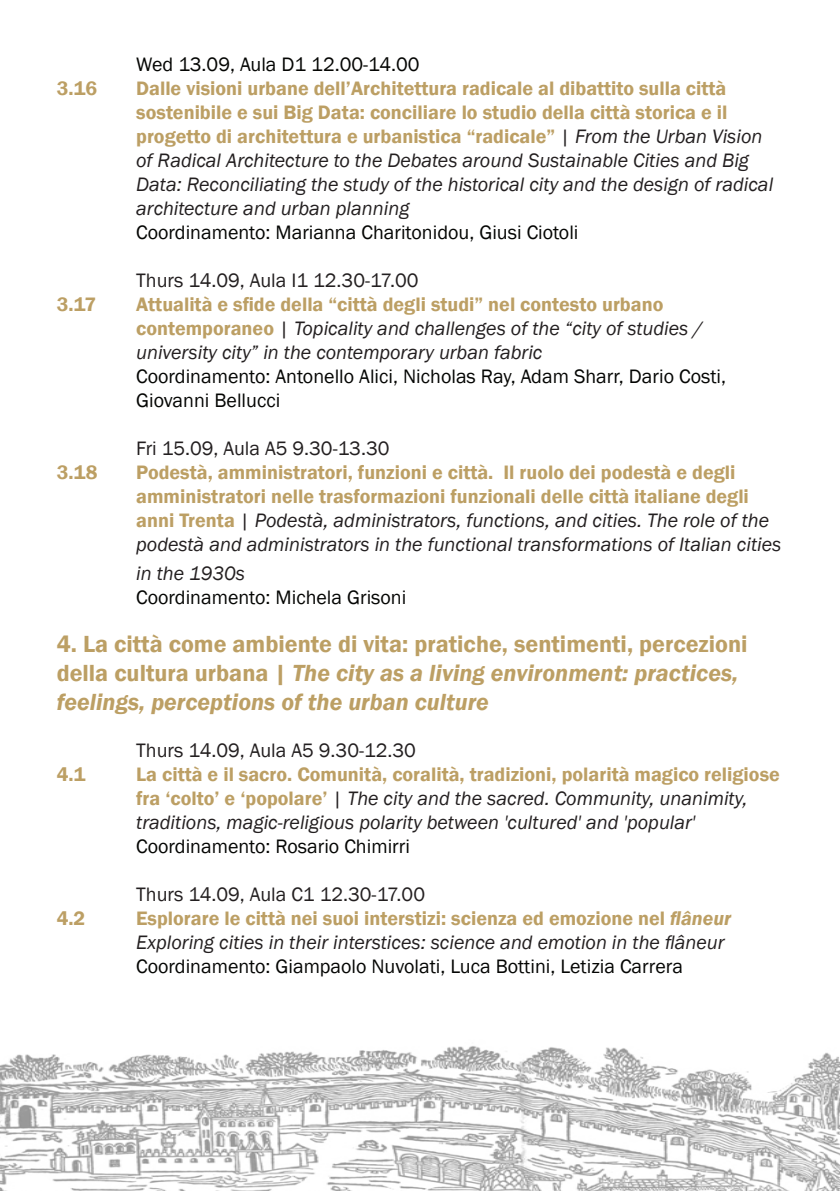
<style>
.page{position:relative;width:840px;height:1191px;background:#fff}
.page>*{position:absolute;margin:0;border:0;box-sizing:border-box;transform-origin:0 0}
.t1{font:600 24px/28.8px "Franklin Gothic";color:#bc9f64}
.t2{font:italic 20px/24px "Franklin Gothic";color:#231f20}
.t3{font:600 20px/24px "Franklin Gothic";color:#bc9f64}
.t4{font:20px/24px "Franklin Gothic";color:#040503}
.t5{font:20px "Franklin Gothic";color:#231f20}
.s1{font-weight:600;font-style:normal;color:#bc9f64}
.s2{font-style:normal}
.s3{font-weight:400;color:#231f20}
.s4{font-weight:400;font-style:italic;color:#231f20}
.s5{font-style:italic}
.s6{font-weight:600;color:#bc9f64}
</style>
<div class="page">
<img style="left:0;top:1046px;width:839px;height:145px">
<p class="t4" style="left:136px;top:52px;width:285px">Wed 13.09, Aula D1 12.00-14.00</p>
<p class="t2" style="left:136px;top:76px;width:638px"><span class="s1">Dalle visioni urbane dell’Architettura radicale al dibattito sulla città sostenibile e sui Big Data: conciliare lo studio della città storica e il progetto di architettura e urbanistica “radicale”</span> <span class="s2">|</span> From the Urban Vision of Radical Architecture to the Debates around Sustainable Cities and Big Data: Reconciliating the study of the historical city and the design of radical architecture and urban planning</p>
<p class="t4" style="left:136px;top:220px;width:443px">Coordinamento: Marianna Charitonidou, Giusi Ciotoli</p>
<p class="t5" style="left:136px;top:268px;width:283px">Thurs 14.09, Aula I1 12.30-17.00</p>
<p class="t2" style="left:136px;top:292px;width:568px"><span class="s1">Attualità e sfide della “città degli studi” nel contesto urbano contemporaneo</span> <span class="s2">|</span> Topicality and challenges of the “city of studies / university city” in the contemporary urban fabric</p>
<p class="t4" style="left:136px;top:364px;width:591px">Coordinamento: Antonello Alici, Nicholas Ray, Adam Sharr, Dario Costi,<br>Giovanni Bellucci</p>
<p class="t5" style="left:136px;top:436px;width:255px">Fri 15.09, Aula A5 9.30-13.30</p>
<p class="t3" style="left:136px;top:460px;width:646px">Podestà, amministratori, funzioni e città. Il ruolo dei podestà e degli amministratori nelle trasformazioni funzionali delle città italiane degli anni Trenta <span class="s3">|</span> <span class="s4">Podestà, administrators, functions, and cities. The role of the podestà and administrators in the functional transformations of Italian cities</span></p>
<p class="t2" style="left:136px;top:561px;width:110px">in the 1930s</p>
<p class="t4" style="left:136px;top:585px;width:271px">Coordinamento: Michela Grisoni</p>
<p class="t1" style="left:57px;top:630px;width:692px">4. La città come ambiente di vita: pratiche, sentimenti, percezioni della cultura urbana | <span class="s5">The city as a living environment: practices, feelings, perceptions of the urban culture</span></p>
<p class="t3" style="left:57px;top:76px;width:42px">3.16</p>
<p class="t3" style="left:57px;top:292px;width:41px">3.17</p>
<p class="t3" style="left:57px;top:460px;width:42px">3.18</p>
<p class="t3" style="left:57px;top:762px;width:30px">4.1</p>
<p class="t3" style="left:57px;top:906px;width:30px">4.2</p>
<p class="t5" style="left:136px;top:738px;width:281px">Thurs 14.09, Aula A5 9.30-12.30</p>
<p class="t2" style="left:136px;top:762px;width:644px"><span class="s1">La città e il sacro. Comunità, coralità, tradizioni, polarità magico religiose fra ‘colto’ e ‘popolare’</span> <span class="s2">|</span> The city and the sacred. Community, unanimity, traditions, magic-religious polarity between 'cultured' and 'popular'</p>
<p class="t4" style="left:136px;top:834px;width:275px">Coordinamento: Rosario Chimirri</p>
<p class="t2" style="left:136px;top:882px;width:596px"><span class="s2">Thurs 14.09, Aula C1 12.30-17.00<br></span><span class="s1">Esplorare le città nei suoi interstizi: scienza ed emozione nel</span> <span class="s6">flâneur<br></span>Exploring cities in their interstices: science and emotion in the flâneur</p>
<p class="t4" style="left:136px;top:954px;width:548px">Coordinamento: Giampaolo Nuvolati, Luca Bottini, Letizia Carrera</p>
</div>
